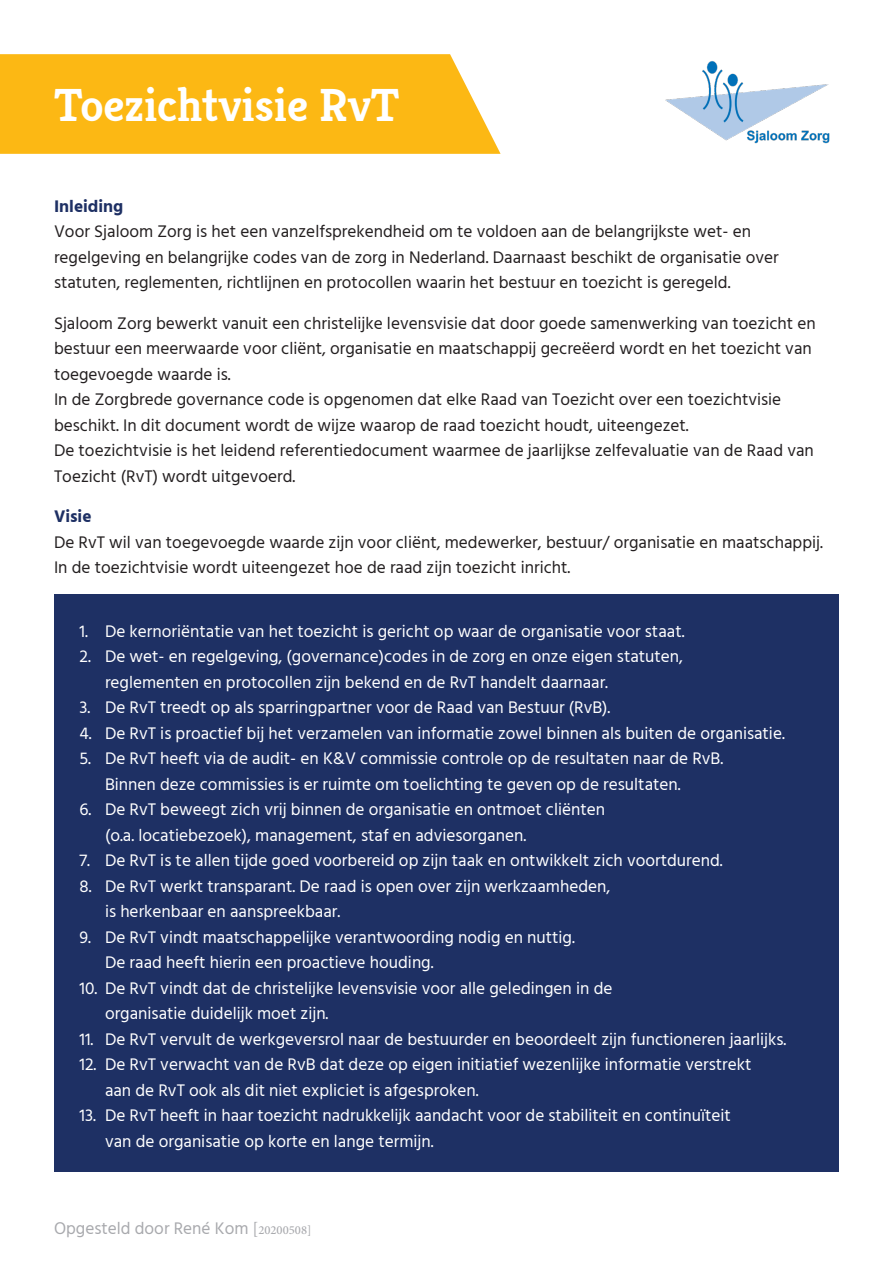
<style>
.page{position:relative;width:893px;height:1263px;background:#fff}
.page>*{position:absolute;margin:0;border:0;box-sizing:border-box;transform-origin:0 0}
.t1{font:700 46.5px "Kreon";color:#fff}
.t2{font:17.25px/25.5px "Hind";color:#fff}
.t3{font:17.25px/25.5px "Hind";color:#231f20}
.t4{font:17.25px "Hind";color:#a8a9ad}
.t5{font:700 17.25px "Hind";color:#1e3064}
.s1{font-family:"Minion Pro"}
.s2{font-family:"Adobe Arabic"}
</style>
<div class="page">
<div style="left:54px;top:594px;width:784px;height:578px;background:#1e3064"></div>
<div style="left:0;top:54px;width:501px;height:100px;background:#fcb814"></div>
<img style="left:665px;top:61px;width:165px;height:83px">
<p class="t1" style="left:54px;top:76px;width:347px">Toezichtvisie RvT</p>
<p class="t5" style="left:54px;top:196px;width:71px">Inleiding</p>
<p class="t3" style="left:54px;top:220px;width:726px">Voor Sjaloom Zorg is het een vanzelfsprekendheid om te voldoen aan de belangrijkste wet- en regelgeving en belangrijke codes van de zorg in Nederland. Daarnaast beschikt de organisatie over statuten, reglementen, richtlijnen en protocollen waarin het bestuur en toezicht is geregeld.</p>
<p class="t3" style="left:54px;top:311px;width:763px">Sjaloom Zorg bewerkt vanuit een christelijke levensvisie dat door goede samenwerking van toezicht en bestuur een meerwaarde voor cliënt, organisatie en maatschappij gecreëerd wordt en het toezicht van toegevoegde waarde is.</p>
<p class="t3" style="left:54px;top:388px;width:729px">In de Zorgbrede governance code is opgenomen dat elke Raad van Toezicht over een toezichtvisie beschikt. In dit document wordt de wijze waarop de raad toezicht houdt, uiteengezet.</p>
<p class="t3" style="left:54px;top:439px;width:761px">De toezichtvisie is het leidend referentiedocument waarmee de jaarlijkse zelfevaluatie van de Raad van<br>Toezicht (RvT) wordt uitgevoerd.</p>
<p class="t5" style="left:54px;top:506px;width:39px">Visie</p>
<p class="t3" style="left:54px;top:530px;width:770px">De RvT wil van toegevoegde waarde zijn voor cliënt, medewerker, bestuur/ organisatie en maatschappij.<br>In de toezichtvisie wordt uiteengezet hoe de raad zijn toezicht inricht.</p>
<p class="t2" style="left:79px;top:619px;width:607px">1. De kernoriëntatie van het toezicht is gericht op waar de organisatie voor staat.</p>
<p class="t2" style="left:105px;top:645px;width:580px;text-indent:-26px">2. De wet- en regelgeving, (governance)codes in de zorg en onze eigen statuten, reglementen en protocollen zijn bekend en de RvT handelt daarnaar.</p>
<p class="t2" style="left:79px;top:696px;width:532px">3. De RvT treedt op als sparringpartner voor de Raad van Bestuur (RvB).</p>
<p class="t2" style="left:79px;top:721px;width:707px">4. De RvT is proactief bij het verzamelen van informatie zowel binnen als buiten de organisatie.</p>
<p class="t2" style="left:105px;top:747px;width:620px;text-indent:-26px">5. De RvT heeft via de audit- en K&amp;V commissie controle op de resultaten naar de RvB.<br>Binnen deze commissies is er ruimte om toelichting te geven op de resultaten.</p>
<p class="t2" style="left:105px;top:798px;width:502px;text-indent:-26px">6. De RvT beweegt zich vrij binnen de organisatie en ontmoet cliënten (o.a. locatiebezoek), management, staf en adviesorganen.</p>
<p class="t2" style="left:79px;top:849px;width:645px">7. De RvT is te allen tijde goed voorbereid op zijn taak en ontwikkelt zich voortdurend.</p>
<p class="t2" style="left:105px;top:874px;width:507px;text-indent:-26px">8. De RvT werkt transparant. De raad is open over zijn werkzaamheden, is herkenbaar en aanspreekbaar.</p>
<p class="t2" style="left:105px;top:925px;width:471px;text-indent:-26px">9. De RvT vindt maatschappelijke verantwoording nodig en nuttig.<br>De raad heeft hierin een proactieve houding.</p>
<p class="t2" style="left:105px;top:976px;width:509px;text-indent:-26px">10. De RvT vindt dat de christelijke levensvisie voor alle geledingen in de organisatie duidelijk moet zijn.</p>
<p class="t2" style="left:79px;top:1027px;width:708px">11. De RvT vervult de werkgeversrol naar de bestuurder en beoordeelt zijn functioneren jaarlijks.</p>
<p class="t2" style="left:105px;top:1053px;width:648px;text-indent:-26px">12. De RvT verwacht van de RvB dat deze op eigen initiatief wezenlijke informatie verstrekt aan de RvT ook als dit niet expliciet is afgesproken.</p>
<p class="t2" style="left:105px;top:1104px;width:627px;text-indent:-26px">13. De RvT heeft in haar toezicht nadrukkelijk aandacht voor de stabiliteit en continuïteit van de organisatie op korte en lange termijn.</p>
<p class="t4" style="left:54px;top:1216px;width:259px">Opgesteld door René Kom <span class="s1">[</span><span class="s2">20200508]</span></p>
</div>
